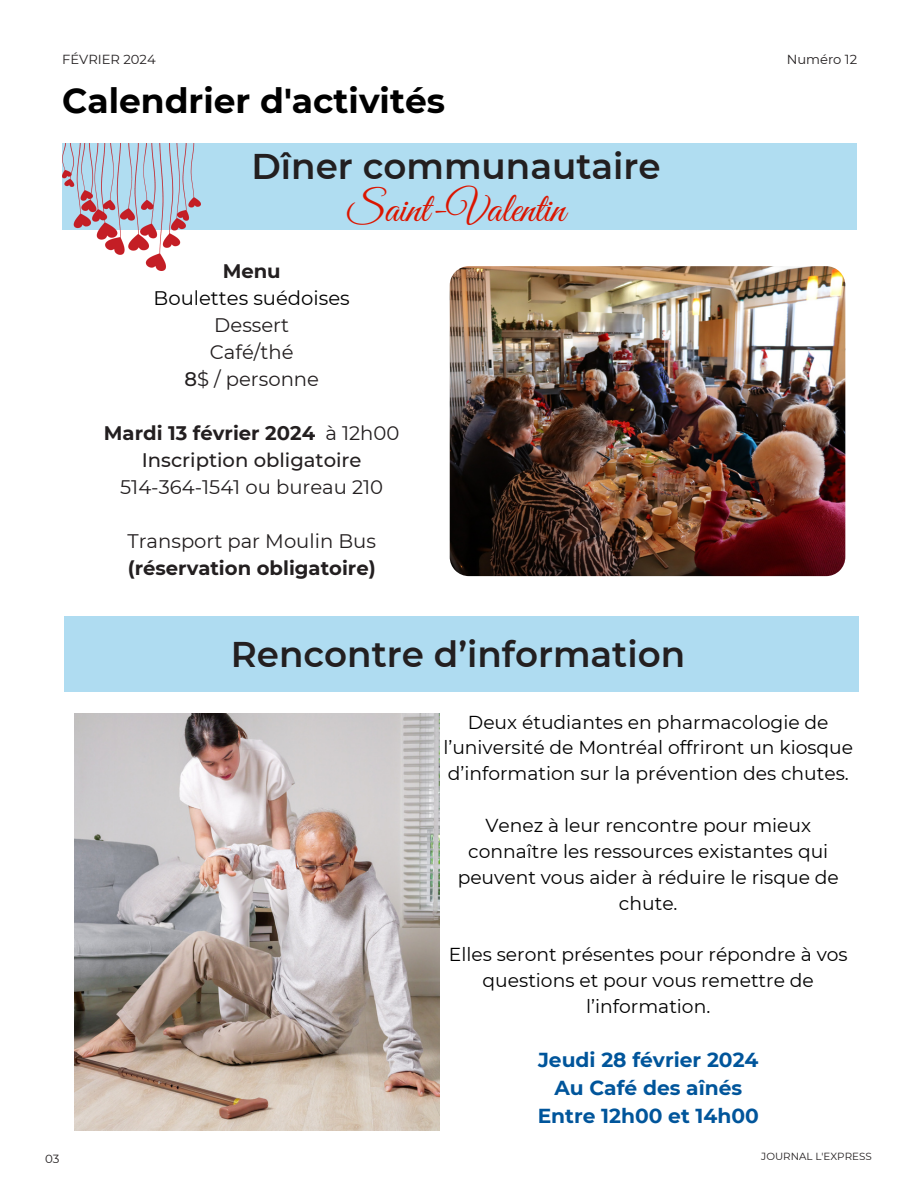
<style>
.page{position:relative;width:918px;height:1188px;background:#fff}
.page>*{position:absolute;margin:0;border:0;box-sizing:border-box;transform-origin:0 0}
.t1{font:42px "Great Vibes";color:#db1500}
.t2{font:600 35.7px "Montserrat";color:#231f20}
.t3{font:700 34.5px "Montserrat";color:#000}
.t4{font:700 20.25px/28.2px "Montserrat";color:#00559b;text-align:center}
.t5{font:19.65px/27px "Montserrat";color:#231f20;text-align:center}
.t6{font:500 19.65px/27px "Montserrat";color:#231f20;text-align:center}
.t7{font:700 19.65px "Montserrat";color:#231f20}
.t8{font:19.65px "Montserrat";color:#000}
.t9{font:18.75px/25.8px "Montserrat";color:#000;text-align:center}
.t10{font:13.05px "Montserrat";color:#231f20}
.t11{font:11.85px "Montserrat";color:#231f20}
.t12{font:10.35px "Montserrat";color:#231f20}
.s1{font-weight:500}
.s2{font-weight:700}
.s3{font-weight:400}
</style>
<div class="page">
<div style="left:62px;top:144px;width:795px;height:86px;background:#b0ddf1"></div>
<div style="left:64px;top:617px;width:795px;height:75px;background:#afdcf1"></div>
<img style="left:450px;top:266px;width:395px;height:310px">
<img style="left:62px;top:143px;width:139px;height:127px">
<img style="left:75px;top:714px;width:364px;height:417px">
<h2 class="t10" style="left:62px;top:51px;width:95px">FÉVRIER 2024</h2>
<p class="t10" style="left:787px;top:51px;width:72px">Numéro 12</p>
<h2 class="t3" style="left:62px;top:79px;width:384px">Calendrier d'activités</h2>
<h5 class="t2" style="left:251px;top:144px;width:411px">Dîner communautaire</h5>
<h4 class="t1" style="left:347px;top:185px;width:220px">Saint-Valentin</h4>
<p class="t7" style="left:223px;top:259px;width:60px">Menu</p>
<p class="t8" style="left:154px;top:286px;width:198px">Boulettes suédoises</p>
<p class="t5" style="left:184px;top:312px;width:136px">Dessert<br>Café/thé<br><span class="s1">8</span>$ / personne</p>
<p class="t6" style="left:104px;top:420px;width:297px"><span class="s2">Mardi 13 février 2024</span> <span class="s3">à 12h00<br></span>Inscription obligatoire</p>
<p class="t5" style="left:120px;top:474px;width:265px">514-364-1541 ou bureau 210</p>
<p class="t5" style="left:128px;top:528px;width:250px">Transport par Moulin Bus</p>
<p class="t7" style="left:128px;top:556px;width:250px">(réservation obligatoire)</p>
<h6 class="t2" style="left:231px;top:632px;width:456px">Rencontre d’information</h6>
<h4 class="t9" style="left:443px;top:709px;width:411px">Deux étudiantes en pharmacologie de l’université de Montréal offriront un kiosque d’information sur la prévention des chutes.</h4>
<h3 class="t9" style="left:458px;top:812px;width:383px">Venez à leur rencontre pour mieux connaître les ressources existantes qui peuvent vous aider à réduire le risque de chute.</h3>
<p class="t9" style="left:449px;top:942px;width:400px">Elles seront présentes pour répondre à vos questions et pour vous remettre de l’information.</p>
<p class="t4" style="left:538px;top:1046px;width:223px">Jeudi 28 février 2024<br>Au Café des aînés<br>Entre 12h00 et 14h00</p>
<p class="t11" style="left:45px;top:1151px;width:16px">03</p>
<h1 class="t12" style="left:761px;top:1150px;width:112px">JOURNAL L'EXPRESS</h1>
</div>
